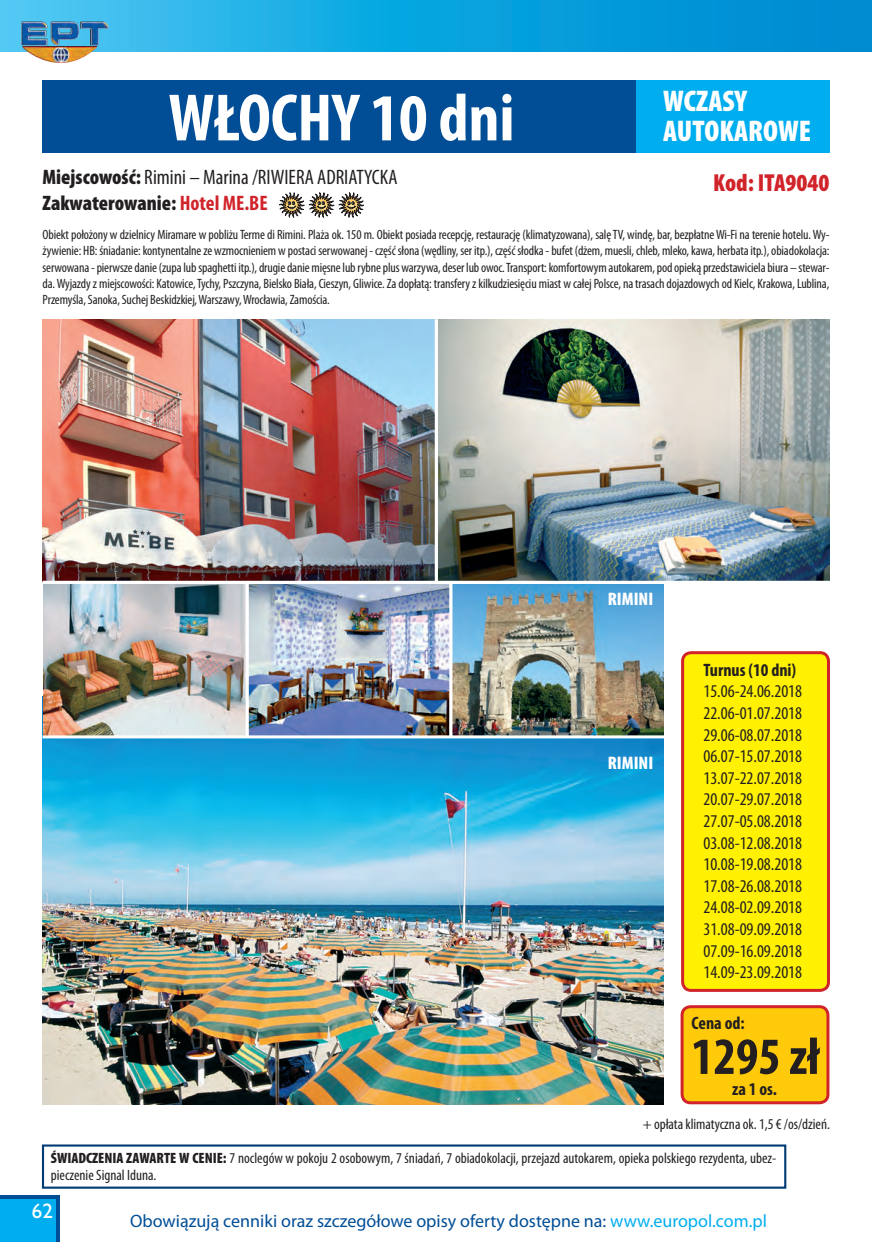
<style>
.page{position:relative;width:872px;height:1242px;background:#fff}
.page>*{position:absolute;margin:0;border:0;box-sizing:border-box;transform-origin:0 0}
.t1{font:700 condensed 67.5px "Myriad Pro";color:#fff}
.t2{font:700 condensed 52.5px "Myriad Pro";color:#231f20}
.t3{font:900 condensed 30px/30px "Myriad Pro";color:#fff}
.t4{font:900 condensed 24.75px "Myriad Pro";color:#d1232a}
.t5{font:condensed 21px "Myriad Pro";color:#231f20}
.t6{font:900 condensed 21px "Myriad Pro";color:#231f20}
.t7{font:21px "Humanist 521 PL";color:#fff}
.t8{font:900 condensed 18.15px "Myriad Pro";color:#fff}
.t9{font:condensed 18px/21.6px "Myriad Pro";color:#231f20;text-align:justify}
.t10{font:18px "Myriad Pro";color:#014e96}
.t11{font:700 condensed 18px "Myriad Pro";color:#231f20}
.t12{font:condensed 15px/16.5px "Myriad Pro";color:#231f20}
.t13{font:900 condensed 14.25px "Myriad Pro";color:#231f20}
.t14{font:condensed 13.5px/16.2px "Myriad Pro";letter-spacing:-.01em;color:#231f20;text-align:justify}
.s1{font-weight:900}
.s2{font-weight:700;color:#d1232a}
.s3{color:#00aeef}
</style>
<div class="page">
<div style="left:0;top:1195px;width:60px;height:47px;background:#014e96"></div>
<svg style="left:0;top:0;width:872px;height:51px;background:#13a4df"></svg>
<div style="left:0;top:1199px;width:55px;height:43px;background:#00aeef"></div>
<img style="left:21px;top:21px;width:88px;height:42px">
<div style="left:43px;top:81px;width:607px;height:72px;background:#014e96"></div>
<div style="left:637px;top:81px;width:193px;height:72px;background:#00aeef"></div>
<div style="left:682px;top:1006px;width:146px;height:96px;background:#feca0a;border-radius:9px"></div>
<div style="left:680px;top:1005px;width:149px;height:99px;border:3px solid #d1232a;border-radius:9px"></div>
<img style="left:42px;top:697px;width:621px;height:407px">
<div style="left:42px;top:1144px;width:744px;height:44px;background:#fff;border:2px solid #013c75"></div>
<div style="left:682px;top:652px;width:146px;height:338px;background:#fff101;border-radius:9px"></div>
<div style="left:681px;top:651px;width:149px;height:341px;border:3px solid #d1232a;border-radius:9px"></div>
<img style="left:43px;top:319px;width:392px;height:262px">
<img style="left:43px;top:584px;width:620px;height:151px">
<img style="left:438px;top:319px;width:392px;height:262px">
<hr style="left:246px;top:583px;width:3px;height:154px;background:#fff">
<hr style="left:449px;top:583px;width:3px;height:154px;background:#fff">
<hr style="left:43px;top:735px;width:622px;height:3px;background:#fff">
<svg style="left:279px;top:193px;width:85px;height:24px"></svg>
<h1 class="t1" style="left:168px;top:76px;width:347px">WŁOCHY 10 dni</h1>
<h3 class="t3" style="left:663px;top:85px;width:149px">WCZASY<br>AUTOKAROWE</h3>
<h3 class="t5" style="left:43px;top:165px;width:356px"><span class="s1">Miejscowość:</span> Rimini – Marina /RIWIERA ADRIATYCKA</h3>
<h3 class="t4" style="left:713px;top:166px;width:118px">Kod: ITA9040</h3>
<h3 class="t6" style="left:43px;top:189px;width:227px">Zakwaterowanie: <span class="s2">Hotel ME.BE</span></h3>
<p class="t14" style="left:43px;top:226px;width:788px">Obiekt położony w dzielnicy Miramare w pobliżu Terme di Rimini. Plaża ok. 150 m. Obiekt posiada recepcję, restaurację (klimatyzowana), salę TV, windę, bar, bezpłatne Wi-Fi na terenie hotelu. Wy&shy;żywienie: HB: śniadanie: kontynentalne ze wzmocnieniem w postaci serwowanej - część słona (wędliny, ser itp.), część słodka - bufet (dżem, muesli, chleb, mleko, kawa, herbata itp.), obiadokolacja: serwowana - pierwsze danie (zupa lub spaghetti itp.), drugie danie mięsne lub rybne plus warzywa, deser lub owoc. Transport: komfortowym autokarem, pod opieką przedstawiciela biura – stewar&shy;da. Wyjazdy z miejscowości: Katowice, Tychy, Pszczyna, Bielsko Biała, Cieszyn, Gliwice. Za dopłatą: transfery z kilkudziesięciu miast w całej Polsce, na trasach dojazdowych od Kielc, Krakowa, Lublina, Przemyśla, Sanoka, Suchej Beskidzkiej, Warszawy, Wrocławia, Zamościa.</p>
<h3 class="t8" style="left:608px;top:587px;width:47px">RIMINI</h3>
<h3 class="t8" style="left:608px;top:751px;width:47px">RIMINI</h3>
<h3 class="t11" style="left:703px;top:658px;width:94px">Turnus (10 dni)</h3>
<p class="t9" style="left:703px;top:680px;width:100px">15.06-24.06.2018<br>22.06-01.07.2018<br>29.06-08.07.2018<br>06.07-15.07.2018<br>13.07-22.07.2018<br>20.07-29.07.2018<br>27.07-05.08.2018<br>03.08-12.08.2018<br>10.08-19.08.2018<br>17.08-26.08.2018<br>24.08-02.09.2018<br>31.08-09.09.2018<br>07.09-16.09.2018<br>14.09-23.09.2018</p>
<p class="t13" style="left:711px;top:849px;width:105px">BASEN BAIA MARINA</p>
<h3 class="t11" style="left:691px;top:1011px;width:55px">Cena od:</h3>
<h2 class="t2" style="left:691px;top:1023px;width:130px">1295 zł</h2>
<h3 class="t11" style="left:732px;top:1077px;width:46px">za 1 os.</h3>
<p class="t12" style="left:643px;top:1115px;width:189px">+ opłata klimatyczna ok. 1,5 € /os/dzień.</p>
<p class="t12" style="left:51px;top:1150px;width:727px"><span class="s1">ŚWIADCZENIA ZAWARTE W CENIE:</span> 7 noclegów w pokoju 2 osobowym, 7 śniadań, 7 obiadokolacji, przejazd autokarem, opieka polskiego rezydenta, ubez&shy;pieczenie Signal Iduna.</p>
<h3 class="t7" style="left:32px;top:1203px;width:23px">62</h3>
<h3 class="t10" style="left:130px;top:1210px;width:638px">Obowiązują cenniki oraz szczegółowe opisy oferty dostępne na: <span class="s3">www.europol.com.pl</span></h3>
</div>
